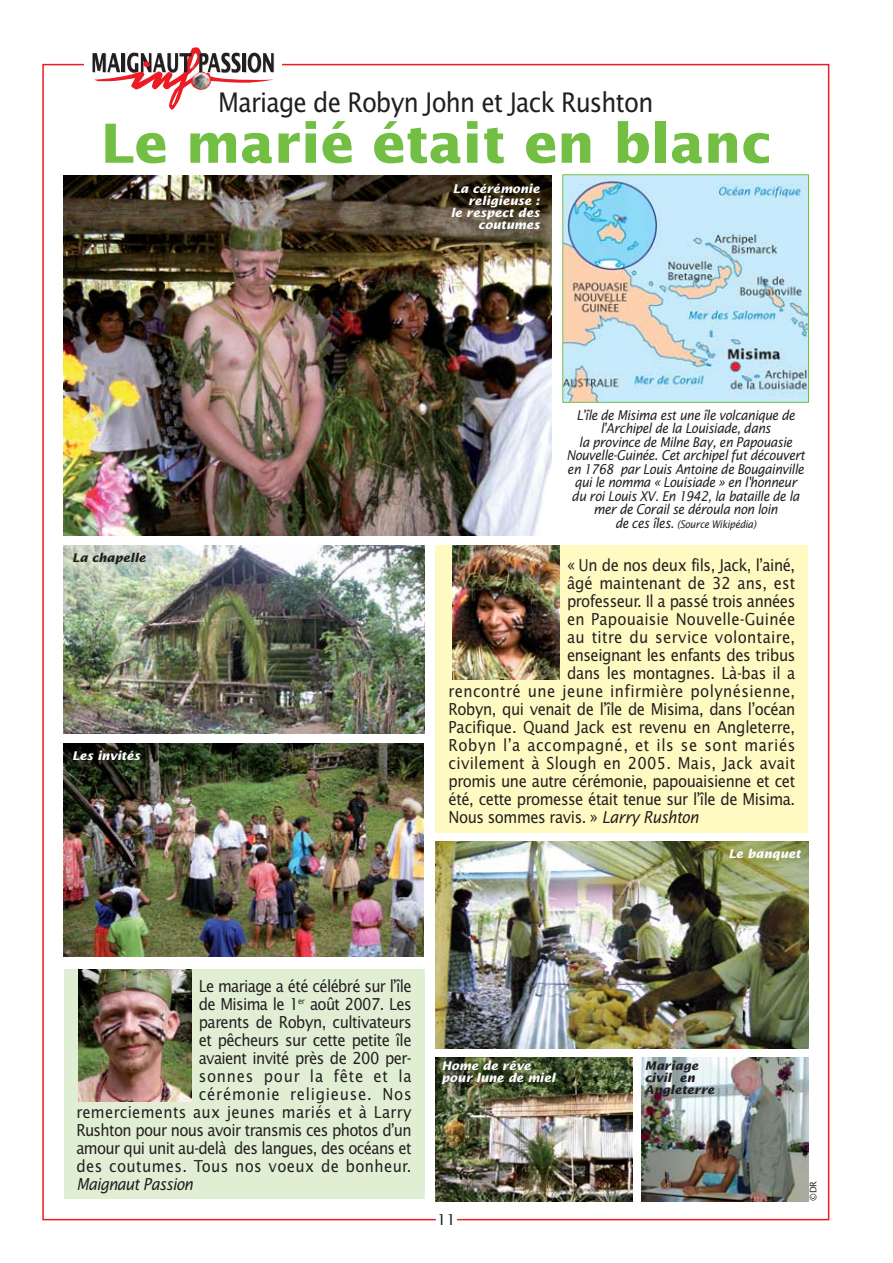
<style>
.page{position:relative;width:893px;height:1263px;background:#fff}
.page>*{position:absolute;margin:0;border:0;box-sizing:border-box;transform-origin:0 0}
.t1{font:700 54px "Lucida Sans";color:#72bf44}
.t2{font:27px "Lucida Sans";letter-spacing:-.03em;color:#231f20;scale:.9 1}
.t3{font:16.5px/18px "Lucida Sans";letter-spacing:-.03em;color:#231f20;text-align:right;scale:.9 1}
.t4{font:16.5px "Lucida Sans";letter-spacing:.025em;color:#231f20;scale:.9 1}
.t5{font:16.5px "Lucida Sans";letter-spacing:-.01em;color:#231f20;scale:.9 1}
.t6{font:16.5px "Lucida Sans";letter-spacing:.015em;color:#231f20;scale:.9 1}
.t7{font:16.5px "Lucida Sans";letter-spacing:.035em;color:#231f20;scale:.9 1}
.t8{font:16.5px "Lucida Sans";letter-spacing:.01em;color:#231f20;scale:.9 1}
.t9{font:16.5px "Lucida Sans";color:#231f20;scale:.9 1}
.t10{font:italic 16.5px "Lucida Sans";letter-spacing:-.045em;color:#231f20;scale:.9 1}
.t11{font:15px "Lucida Sans";color:#231f20}
.t12{font:italic 13.5px/13.5px "Lucida Sans";letter-spacing:-.03em;color:#231f20;text-align:center;scale:.9 1}
.t13{font:italic 700 12px/12px "Lucida Sans";color:#fff}
.t14{font:italic 700 12px/12px "Lucida Sans";color:#231f20}
.t15{font:italic 10.5px "Lucida Sans";letter-spacing:-.03em;color:#231f20;scale:.9 1}
.t16{font:9px "Lucida Sans";color:#231f20}
.s1{font-size:13.5px}
.s2{font-style:italic}
</style>
<div class="page">
<div style="left:64px;top:970px;width:360px;height:229px;background:#e0efd4"></div>
<div style="left:436px;top:545px;width:372px;height:287px;background:#fffac2"></div>
<svg style="left:92px;top:47px;width:182px;height:63px"></svg>
<img style="left:64px;top:175px;width:487px;height:360px">
<img style="left:564px;top:176px;width:242px;height:225px">
<div style="left:562px;top:174px;width:246px;height:229px;border:1px solid #72bf44"></div>
<img style="left:452px;top:546px;width:107px;height:133px">
<img style="left:78px;top:970px;width:113px;height:131px">
<img style="left:64px;top:546px;width:360px;height:187px">
<img style="left:64px;top:743px;width:359px;height:214px">
<img style="left:436px;top:841px;width:372px;height:208px">
<img style="left:641px;top:1057px;width:167px;height:144px">
<img style="left:436px;top:1057px;width:196px;height:144px">
<h2 class="t2" style="left:218px;top:91px;width:485px">Mariage de Robyn John et Jack Rushton</h2>
<h1 class="t1" style="left:101px;top:121px;width:671px">Le marié était en blanc</h1>
<p class="t13" style="left:450px;top:183px;width:91px;text-align:right">La cérémonie religieuse :<br>le respect des coutumes</p>
<p class="t14" style="left:72px;top:553px;width:75px">La chapelle</p>
<p class="t13" style="left:72px;top:751px;width:70px">Les invités</p>
<p class="t12" style="left:566px;top:409px;width:266px">L’île de Misima est une île volcanique de l’Archipel de la Louisiade, dans<br>la province de Milne Bay, en Papouasie Nouvelle-Guinée. Cet archipel fut découvert en 1768 par Louis Antoine de Bougainville qui le nomma « Louisiade » en l'honneur du roi Louis XV. En 1942, la bataille de la mer de Corail se déroula non loin</p>
<p class="t15" style="left:615px;top:519px;width:158px"><span class="s1">de ces îles.</span> (Source Wikipédia)</p>
<p class="t3" style="left:567px;top:557px;width:255px">« Un de nos deux fils, Jack, l’ainé,</p>
<p class="t9" style="left:567px;top:576px;width:255px">âgé maintenant de 32 ans, est</p>
<p class="t3" style="left:567px;top:593px;width:255px">professeur. Il a passé trois années</p>
<p class="t8" style="left:567px;top:612px;width:255px">en Papouaisie Nouvelle-Guinée</p>
<p class="t4" style="left:567px;top:630px;width:255px">au titre du service volontaire,</p>
<p class="t3" style="left:567px;top:647px;width:255px">enseignant les enfants des tribus</p>
<p class="t3" style="left:567px;top:665px;width:255px">dans les montagnes. Là-bas il a</p>
<p class="t4" style="left:448px;top:684px;width:387px">rencontré une jeune infirmière polynésienne,</p>
<p class="t3" style="left:448px;top:701px;width:387px">Robyn, qui venait de l’île de Misima, dans l’océan</p>
<p class="t5" style="left:448px;top:720px;width:387px">Pacifique. Quand Jack est revenu en Angleterre,</p>
<p class="t7" style="left:448px;top:738px;width:387px">Robyn l’a accompagné, et ils se sont mariés</p>
<p class="t6" style="left:448px;top:756px;width:387px">civilement à Slough en 2005. Mais, Jack avait</p>
<p class="t3" style="left:448px;top:773px;width:387px">promis une autre cérémonie, papouaisienne et cet</p>
<p class="t3" style="left:448px;top:791px;width:387px">été, cette promesse était tenue sur l’île de Misima.</p>
<p class="t3" style="left:448px;top:809px;width:279px">Nous sommes ravis. » <span class="s2">Larry Rushton</span></p>
<p class="t13" style="left:728px;top:848px;width:74px">Le banquet</p>
<p class="t3" style="left:76px;top:978px;width:374px">Le mariage a été célébré sur l’île<br>de Misima le 1<sup>er</sup> août 2007. Les<br>parents de Robyn, cultivateurs<br>et pêcheurs sur cette petite île<br>avaient invité près de 200 per-<br>sonnes pour la fête et la<br>cérémonie religieuse. Nos<br>remerciements aux jeunes mariés et à Larry Rushton pour nous avoir transmis ces photos d’un amour qui unit au-delà des langues, des océans et des coutumes. Tous nos voeux de bonheur.</p>
<p class="t10" style="left:76px;top:1177px;width:131px">Maignaut Passion</p>
<p class="t13" style="left:441px;top:1060px;width:115px">Home de rêve pour lune de miel</p>
<p class="t11" style="left:437px;top:1214px;width:20px">11</p>
<p class="t14" style="left:644px;top:1060px;width:71px">Mariage civil en<br>Angleterre</p>
<p class="t16" style="left:809px;top:1201px;width:22px;rotate:-90deg">©DR</p>
</div>
